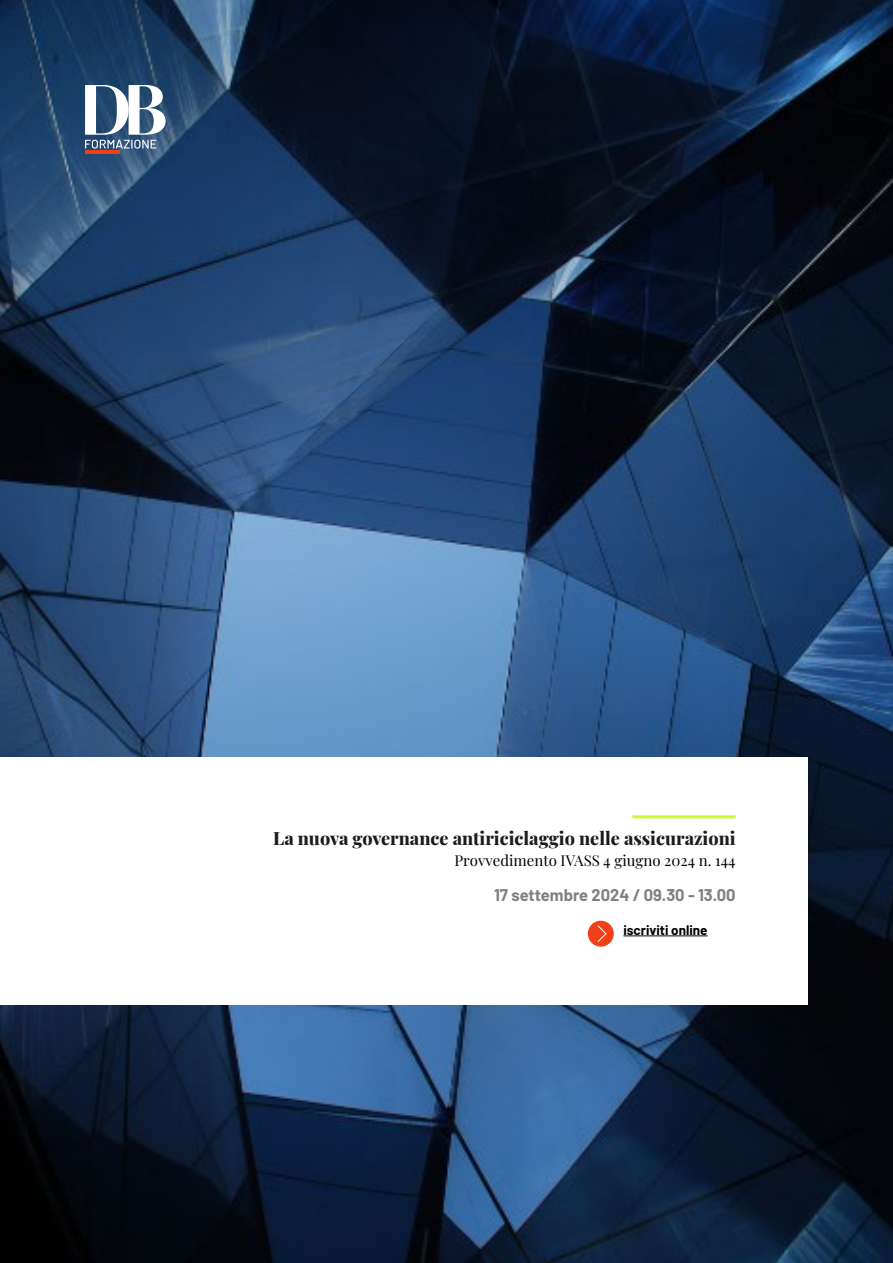
<style>
.page{position:relative;width:893px;height:1263px;background:#fff}
.page>*{position:absolute;margin:0;border:0;box-sizing:border-box;transform-origin:0 0}
.t1{font:800 18px "Playfair Display";color:#1c1c1c}
.t2{font:700 16.5px "Barlow";color:#808080}
.t3{font:15px "Playfair Display";color:#000}
.t4{font:700 13.5px "Barlow";color:#000}
</style>
<div class="page">
<img style="left:0;top:0;width:893px;height:1263px">
<div style="left:0;top:757px;width:808px;height:248px;background:#fff"></div>
<hr style="left:85px;top:151px;width:35px;height:3px;background:#f04017">
<svg style="left:85px;top:85px;width:81px;height:64px"></svg>
<hr style="left:632px;top:815px;width:104px;height:3px;background:#c9fa30">
<hr style="left:623px;top:935px;width:85px;height:1px;background:#000">
<div style="left:588px;top:921px;width:26px;height:26px;background:#f04017;border-radius:50%"></div>
<svg style="left:597px;top:925px;width:10px;height:17px"></svg>
<p class="t1" style="left:273px;top:825px;width:464px">La nuova governance antiriciclaggio nelle assicurazioni</p>
<p class="t3" style="left:454px;top:849px;width:283px">Provvedimento IVASS 4 giugno 2024 n. 144</p>
<p class="t2" style="left:494px;top:883px;width:243px">17 settembre 2024 / 09.30 - 13.00</p>
<p class="t4" style="left:623px;top:920px;width:86px">iscriviti online</p>
</div>
